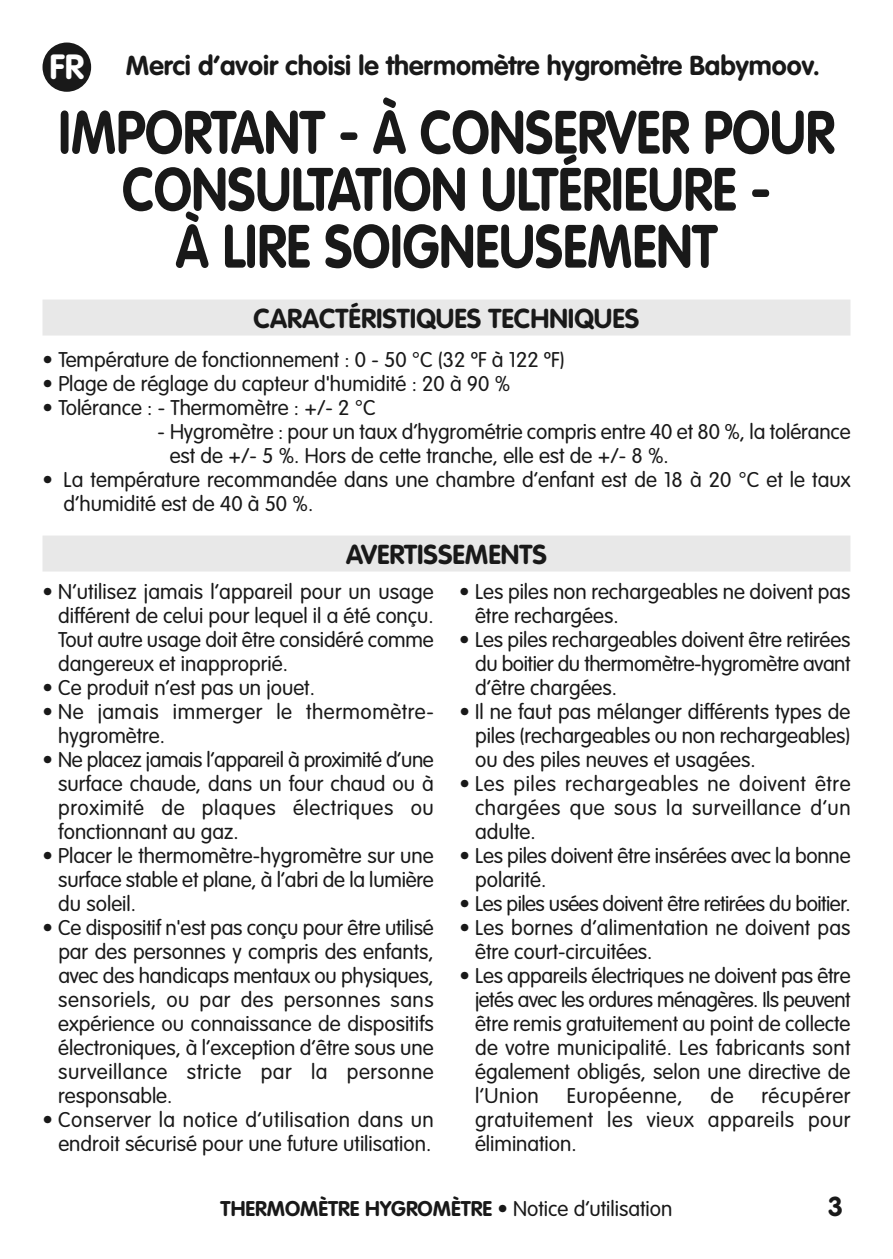
<style>
.page{position:relative;width:893px;height:1259px;background:#fff}
.page>*{position:absolute;margin:0;border:0;box-sizing:border-box;transform-origin:0 0}
.t1{font:700 60px/57px "VAG Rounded";color:#191919;text-align:center;scale:.87 1}
.t2{font:700 34.5px "VAG Rounded";color:#fff}
.t3{font:700 27px "VAG Rounded";color:#191919}
.t4{font:300 21px/24px "VAG Rounded";color:#191919;text-align:justify}
.t5{font:300 21px/24px "VAG Rounded";letter-spacing:.025em;color:#191919}
.t6{font:300 21px "VAG Rounded";letter-spacing:-.025em;color:#191919}
.t7{font:700 21px "VAG Rounded";color:#191919}
.s1{font-weight:300}
</style>
<div class="page">
<div style="left:43px;top:43px;width:48px;height:49px;background:#191919;border-radius:50%"></div>
<div style="left:43px;top:299px;width:807px;height:36px;background:#e8e8e8"></div>
<div style="left:43px;top:535px;width:807px;height:36px;background:#e8e8e8"></div>
<p class="t3" style="left:126px;top:54px;width:696px">Merci d’avoir choisi le thermomètre hygromètre Babymoov.</p>
<h1 class="t1" style="left:58px;top:108px;width:894px">IMPORTANT - À CONSERVER POUR<br>CONSULTATION ULTÉRIEURE -<br>À LIRE SOIGNEUSEMENT</h1>
<h2 class="t2" style="left:50px;top:53px;width:36px">FR</h2>
<p class="t3" style="left:254px;top:307px;width:387px">CARACTÉRISTIQUES TECHNIQUES</p>
<p class="t4" style="left:43px;top:349px;width:524px">• Température de fonctionnement : 0 - 50 °C (32 ºF à 122 ºF)</p>
<p class="t4" style="left:43px;top:373px;width:469px">• Plage de réglage du capteur d'humidité : 20 à 90 %</p>
<p class="t4" style="left:43px;top:397px;width:334px">• Tolérance : - Thermomètre : +/- 2 °C</p>
<p class="t4" style="left:170px;top:421px;width:683px;text-indent:-12px">- Hygromètre : pour un taux d’hygrométrie compris entre 40 et 80 %, la tolérance est de +/- 5 %. Hors de cette tranche, elle est de +/- 8 %.</p>
<p class="t4" style="left:64px;top:469px;width:788px;text-indent:-21px">• La température recommandée dans une chambre d’enfant est de 18 à 20 °C et le taux d’humidité est de 40 à 50 %.</p>
<p class="t3" style="left:346px;top:543px;width:202px">AVERTISSEMENTS</p>
<p class="t4" style="left:58px;top:581px;width:377px;text-indent:-16px">• N’utilisez jamais l’appareil pour un usage différent de celui pour lequel il a été conçu.<br>Tout autre usage doit être considéré comme dangereux et inapproprié.</p>
<p class="t4" style="left:43px;top:677px;width:274px">• Ce produit n’est pas un jouet.</p>
<p class="t5" style="left:58px;top:701px;width:377px;text-indent:-16px">• Ne jamais immerger le thermomètre&shy;hygromètre.</p>
<p class="t4" style="left:58px;top:749px;width:377px;text-indent:-16px">• Ne placez jamais l’appareil à proximité d’une surface chaude, dans un four chaud ou à proximité de plaques électriques ou fonctionnant au gaz.</p>
<p class="t4" style="left:58px;top:845px;width:377px;text-indent:-16px">• Placer le thermomètre-hygromètre sur une surface stable et plane, à l’abri de la lumière du soleil.</p>
<p class="t4" style="left:58px;top:917px;width:377px;text-indent:-16px">• Ce dispositif n'est pas conçu pour être utilisé par des personnes y compris des enfants, avec des handicaps mentaux ou physiques, sensoriels, ou par des personnes sans expérience ou connaissance de dispositifs électroniques, à l’exception d’être sous une surveillance stricte par la personne responsable.</p>
<p class="t4" style="left:43px;top:1109px;width:393px;text-align:right">• Conserver la notice d’utilisation dans un endroit sécurisé pour une future utilisation.</p>
<p class="t4" style="left:475px;top:581px;width:377px;text-indent:-16px">• Les piles non rechargeables ne doivent pas être rechargées.</p>
<p class="t4" style="left:475px;top:629px;width:377px;text-indent:-16px">• Les piles rechargeables doivent être retirées du boitier du thermomètre-hygromètre avant d’être chargées.</p>
<p class="t4" style="left:475px;top:701px;width:377px;text-indent:-16px">• Il ne faut pas mélanger différents types de piles (rechargeables ou non rechargeables) ou des piles neuves et usagées.</p>
<p class="t4" style="left:475px;top:773px;width:377px;text-indent:-16px">• Les piles rechargeables ne doivent être chargées que sous la surveillance d’un adulte.</p>
<p class="t4" style="left:475px;top:845px;width:377px;text-indent:-16px">• Les piles doivent être insérées avec la bonne polarité.</p>
<p class="t6" style="left:459px;top:895px;width:393px">• Les piles usées doivent être retirées du boitier.</p>
<p class="t4" style="left:475px;top:917px;width:377px;text-indent:-16px">• Les bornes d’alimentation ne doivent pas être court-circuitées.</p>
<p class="t4" style="left:475px;top:965px;width:377px;text-indent:-16px">• Les appareils électriques ne doivent pas être jetés avec les ordures ménagères. Ils peuvent être remis gratuitement au point de collecte de votre municipalité. Les fabricants sont également obligés, selon une directive de l’Union</p>
<p class="t5" style="left:567px;top:1085px;width:117px">Européenne,</p>
<p class="t4" style="left:710px;top:1085px;width:25px">de</p>
<p class="t4" style="left:475px;top:1085px;width:377px;text-indent:286px">récupérer gratuitement les vieux appareils pour élimination.</p>
<p class="t7" style="left:221px;top:1199px;width:453px">THERMOMÈTRE HYGROMÈTRE <span class="s1">• Notice d’utilisation</span></p>
<p class="t3" style="left:828px;top:1195px;width:17px">3</p>
</div>
